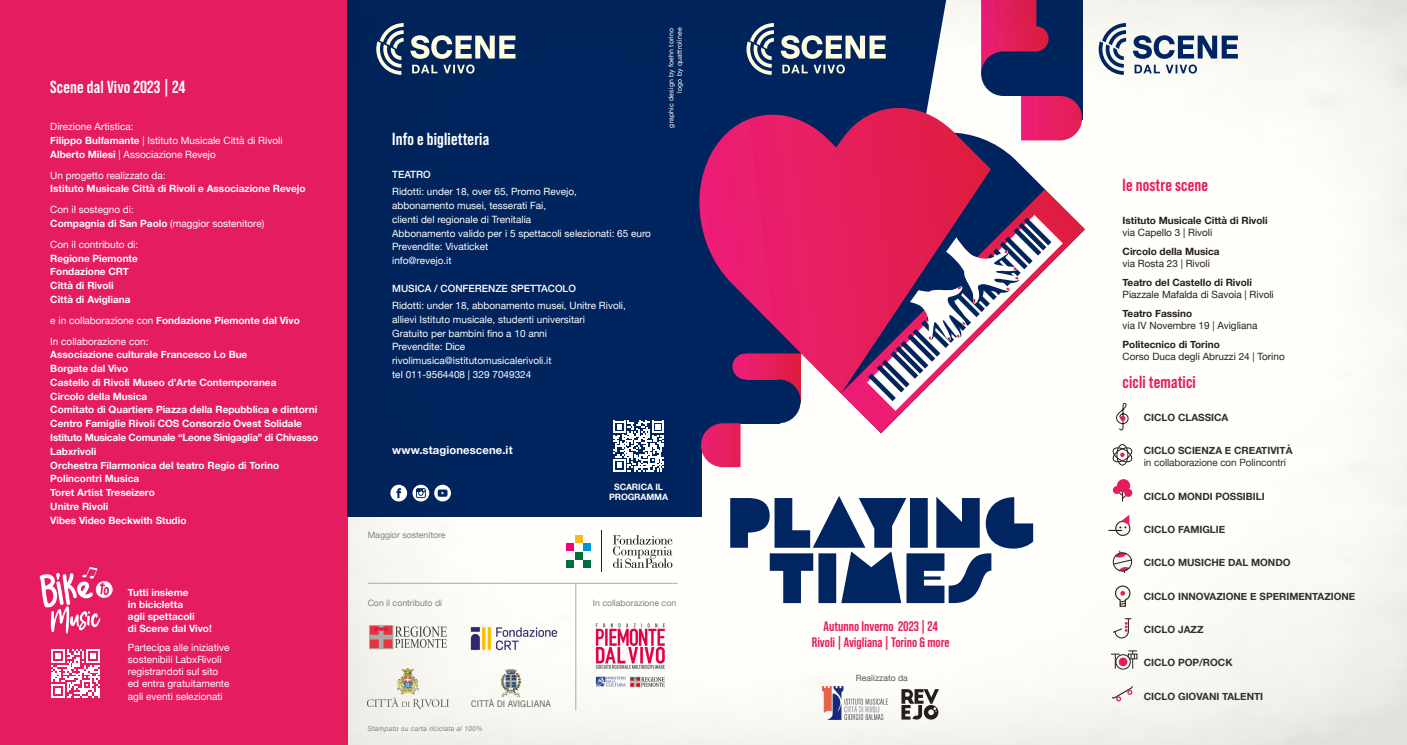
<style>
.page{position:relative;width:1407px;height:745px;background:#fff}
.page>*{position:absolute;margin:0;border:0;box-sizing:border-box;transform-origin:0 0}
.dta{font:700 17.5px "Bebas Neue Pro";letter-spacing:.01em;color:#fff}
.dta-2{font:700 17.5px "Bebas Neue Pro";letter-spacing:.01em;color:#e51c5e}
.Predefinito{font:700 13.75px "Bebas Neue Pro";color:#e51c5e}
.Predefinito-2{font:700 11.25px "Helvetica Neue";letter-spacing:.01em;color:#fff}
.artista{font:700 10px/13.8px "Helvetica Neue";color:#fff}
.Predefinito-3{font:10px/13.8px "Helvetica Neue";color:#fff}
.artista-2{font:10px/12px "Helvetica Neue";color:#fff}
.artista-3{font:10px/12px "Helvetica Neue";color:#231f20}
.artista-4{font:700 10px "Helvetica Neue";color:#312f30}
.artista-5{font:700 10px/12px "Helvetica Neue";color:#231f20}
.artista-6{font:10px/12px "Helvetica Neue";letter-spacing:-.01em;color:#312f30}
.Predefinito-4{font:500 10px "Helvetica Neue";color:#fff}
.t1{font:9.12px "Trade Gothic";letter-spacing:-.025em;color:#57585a}
.Predefinito-5{font:8.75px "Helvetica Neue";color:#808285}
.artista-7{font:700 8.75px/10px "Helvetica Neue";letter-spacing:-.01em;color:#fff;text-align:center}
.Predefinito-6{font:8.62px "Helvetica Neue";color:#57585a}
.Predefinito-7{font:6.88px/8.2px "Helvetica Neue";letter-spacing:.03em;color:#fff;text-align:right}
.Predefinito-8{font:italic 6.88px "Helvetica Neue";letter-spacing:.03em;color:#808285}
.s1{font-weight:700}
.s2{font-weight:400}
</style>
<div class="page">
<img style="left:347px;top:0;width:1060px;height:744px">
<div style="left:0;top:0;width:347px;height:744px;background:#e51c5e"></div>
<div style="left:347px;top:0;width:354px;height:516px;background:#002560"></div>
<svg style="left:730px;top:495px;width:303px;height:107px"></svg>
<div style="left:390px;top:484px;width:17px;height:17px;background:#fff;border-radius:50%"></div>
<svg style="left:396px;top:488px;width:5px;height:10px"></svg>
<svg style="left:412px;top:484px;width:17px;height:17px"></svg>
<svg style="left:416px;top:488px;width:10px;height:9px"></svg>
<svg style="left:434px;top:484px;width:17px;height:17px"></svg>
<svg style="left:438px;top:489px;width:9px;height:7px"></svg>
<svg style="left:613px;top:420px;width:51px;height:51px"></svg>
<svg style="left:39px;top:567px;width:74px;height:67px"></svg>
<svg style="left:51px;top:649px;width:49px;height:48px"></svg>
<div style="left:1116px;top:444px;width:12px;height:21px;border:1px solid #231f20;border-radius:50%"></div>
<svg style="left:1112px;top:445px;width:21px;height:17px"></svg>
<svg style="left:1117px;top:479px;width:13px;height:13px"></svg>
<svg style="left:1112px;top:482px;width:21px;height:19px"></svg>
<svg style="left:1112px;top:549px;width:20px;height:25px"></svg>
<svg style="left:1108px;top:514px;width:24px;height:22px"></svg>
<svg style="left:1115px;top:584px;width:16px;height:23px"></svg>
<svg style="left:1112px;top:617px;width:19px;height:21px"></svg>
<svg style="left:1111px;top:653px;width:8px;height:15px"></svg>
<svg style="left:1116px;top:654px;width:14px;height:14px"></svg>
<div style="left:1115px;top:653px;width:16px;height:16px;border:1px solid #231f20;border-radius:50%"></div>
<div style="left:1119px;top:657px;width:8px;height:8px;background:#e51c5e;border-radius:50%"></div>
<svg style="left:1128px;top:650px;width:9px;height:18px"></svg>
<svg style="left:1116px;top:402px;width:14px;height:28px"></svg>
<svg style="left:1111px;top:684px;width:22px;height:17px"></svg>
<img style="left:822px;top:686px;width:65px;height:33px">
<svg style="left:901px;top:688px;width:38px;height:31px"></svg>
<svg style="left:410px;top:35px;width:105px;height:38px"></svg>
<svg style="left:376px;top:23px;width:28px;height:52px"></svg>
<svg style="left:701px;top:0;width:381px;height:467px"></svg>
<svg style="left:1133px;top:35px;width:105px;height:38px"></svg>
<svg style="left:1098px;top:23px;width:28px;height:52px"></svg>
<hr style="left:602px;top:530px;width:1px;height:41px;background:#231f20">
<div style="left:575px;top:551px;width:7px;height:8px;background:#006f3c"></div>
<div style="left:575px;top:535px;width:7px;height:7px;background:#fcb814"></div>
<div style="left:567px;top:543px;width:7px;height:7px;background:#ed0471"></div>
<div style="left:567px;top:560px;width:7px;height:7px;background:#006f3c"></div>
<div style="left:583px;top:543px;width:8px;height:7px;background:#0094d6"></div>
<div style="left:583px;top:560px;width:8px;height:7px;background:#006f3c"></div>
<svg style="left:613px;top:534px;width:59px;height:33px"></svg>
<hr style="left:368px;top:582px;width:310px;height:1px;background:#a8a9ad">
<hr style="left:575px;top:582px;width:1px;height:128px;background:#a8a9ad">
<svg style="left:395px;top:626px;width:52px;height:21px"></svg>
<svg style="left:371px;top:630px;width:20px;height:16px"></svg>
<div style="left:369px;top:625px;width:24px;height:23px;border:1px solid #b2b3b7"></div>
<div style="left:384px;top:639px;width:8px;height:8px;background:#e4373c"></div>
<div style="left:384px;top:639px;width:8px;height:8px;border:1px solid #ee3a41"></div>
<div style="left:371px;top:639px;width:7px;height:8px;background:#e2363c"></div>
<div style="left:370px;top:639px;width:8px;height:8px;border:1px solid #ee3a41"></div>
<svg style="left:372px;top:628px;width:4px;height:4px"></svg>
<div style="left:370px;top:626px;width:8px;height:8px;border:1px solid #ee3a41"></div>
<svg style="left:386px;top:628px;width:4px;height:4px"></svg>
<div style="left:384px;top:626px;width:8px;height:8px;border:1px solid #ee3a41"></div>
<svg style="left:374px;top:627px;width:14px;height:3px"></svg>
<img style="left:467px;top:621px;width:94px;height:32px">
<img style="left:496px;top:668px;width:29px;height:29px">
<img style="left:368px;top:668px;width:81px;height:39px">
<img style="left:593px;top:621px;width:77px;height:67px">
<p class="dta" style="left:50px;top:77px;width:137px">Scene dal Vivo 2023 | 24</p>
<p class="artista-2" style="left:50px;top:120px;width:234px;line-height:13.8px">Direzione Artistica:<br><span class="s1">Filippo Bulfamante</span> | Istituto Musicale Città di Rivoli<br><span class="s1">Alberto Milesi</span> | Associazione Revejo</p>
<p class="artista" style="left:50px;top:168px;width:257px"><span class="s2">Un progetto realizzato da:<br></span>Istituto Musicale Città di Rivoli e Associazione Revejo</p>
<p class="artista-2" style="left:50px;top:203px;width:216px;line-height:13.8px">Con il sostegno di:<br><span class="s1">Compagnia di San Paolo</span> (maggior sostenitore)</p>
<p class="artista" style="left:50px;top:237px;width:89px"><span class="s2">Con il contributo di:<br></span>Regione Piemonte<br>Fondazione CRT<br>Città di Rivoli<br>Città di Avigliana</p>
<p class="artista" style="left:50px;top:313px;width:251px"><span class="s2">e in collaborazione con</span> Fondazione Piemonte dal Vivo</p>
<p class="artista" style="left:50px;top:334px;width:269px"><span class="s2">In collaborazione con:<br></span>Associazione culturale Francesco Lo Bue<br>Borgate dal Vivo<br>Castello di Rivoli Museo d’Arte Contemporanea<br>Circolo della Musica<br>Comitato di Quartiere Piazza della Repubblica e dintorni Centro Famiglie Rivoli COS Consorzio Ovest Solidale Istituto Musicale Comunale “Leone Sinigaglia” di Chivasso Labxrivoli<br>Orchestra Filarmonica del teatro Regio di Torino Polincontri Musica<br>Toret Artist Treseizero<br>Unitre Rivoli<br>Vibes Video Beckwith Studio</p>
<p class="artista" style="left:128px;top:586px;width:85px;line-height:12px">Tutti insieme<br>in bicicletta<br>agli spettacoli<br>di Scene dal Vivo!</p>
<p class="artista-2" style="left:128px;top:642px;width:103px">Partecipa alle iniziative sostenibili LabxRivoli registrandoti sul sito ed entra gratuitamente agli eventi selezionati</p>
<p class="dta" style="left:392px;top:128px;width:99px">Info e biglietteria</p>
<p class="Predefinito-4" style="left:392px;top:166px;width:40px">TEATRO</p>
<p class="Predefinito-3" style="left:392px;top:185px;width:186px">Ridotti: under 18, over 65, Promo Revejo, abbonamento musei, tesserati Fai,<br>clienti del regionale di Trenitalia</p>
<p class="Predefinito-3" style="left:392px;top:226px;width:260px">Abbonamento valido per i 5 spettacoli selezionati: 65 euro</p>
<p class="Predefinito-3" style="left:392px;top:240px;width:98px">Prevendite: Vivaticket</p>
<p class="Predefinito-3" style="left:392px;top:254px;width:61px">info@revejo.it</p>
<p class="Predefinito-4" style="left:392px;top:280px;width:185px">MUSICA / CONFERENZE SPETTACOLO</p>
<p class="Predefinito-3" style="left:392px;top:299px;width:235px">Ridotti: under 18, abbonamento musei, Unitre Rivoli, allievi Istituto musicale, studenti universitari</p>
<p class="Predefinito-3" style="left:392px;top:326px;width:156px">Gratuito per bambini fino a 10 anni</p>
<p class="Predefinito-3" style="left:392px;top:340px;width:75px">Prevendite: Dice</p>
<p class="Predefinito-3" style="left:392px;top:354px;width:161px">rivolimusica@istitutomusicalerivoli.it</p>
<p class="Predefinito-3" style="left:392px;top:368px;width:141px">tel 011-9564408 | 329 7049324</p>
<p class="Predefinito-7" style="left:667px;top:127px;width:101px;rotate:-90deg">graphic design by foehn torino logo by quattrolinee</p>
<p class="Predefinito-2" style="left:392px;top:441px;width:122px">www.stagionescene.it</p>
<p class="Predefinito-5" style="left:368px;top:528px;width:79px">Maggior sostenitore</p>
<p class="artista-7" style="left:609px;top:482px;width:61px">SCARICA IL<br>PROGRAMMA</p>
<p class="Predefinito-5" style="left:368px;top:596px;width:76px">Con il contributo di</p>
<p class="Predefinito-5" style="left:593px;top:596px;width:85px">In collaborazione con</p>
<p class="t1" style="left:471px;top:697px;width:81px">CITTÀ DI AVIGLIANA</p>
<p class="Predefinito-8" style="left:368px;top:723px;width:117px">Stampato su carta riciclata al 100%</p>
<p class="Predefinito" style="left:823px;top:618px;width:116px">Autunno Inverno 2023 | 24</p>
<p class="Predefinito" style="left:812px;top:634px;width:139px">Rivoli | Avigliana | Torino &amp; more</p>
<p class="Predefinito-6" style="left:856px;top:671px;width:53px">Realizzato da</p>
<p class="dta-2" style="left:1122px;top:174px;width:87px">le nostre scene</p>
<p class="artista-5" style="left:1122px;top:214px;width:147px">Istituto Musicale Città di Rivoli <span class="s2">via Capello 3 | Rivoli</span></p>
<p class="artista-5" style="left:1122px;top:245px;width:98px">Circolo della Musica <span class="s2">via Rosta 23 | Rivoli</span></p>
<p class="artista-3" style="left:1122px;top:277px;width:153px"><span class="s1">Teatro del Castello di Rivoli<br></span>Piazzale Mafalda di Savoia | Rivoli</p>
<p class="artista-3" style="left:1122px;top:308px;width:136px"><span class="s1">Teatro Fassino<br></span>via IV Novembre 19 | Avigliana</p>
<p class="artista-3" style="left:1122px;top:339px;width:164px"><span class="s1">Politecnico di Torino<br></span>Corso Duca degli Abruzzi 24 | Torino</p>
<p class="dta-2" style="left:1122px;top:371px;width:75px">cicli tematici</p>
<p class="artista-4" style="left:1144px;top:409px;width:86px">CICLO CLASSICA</p>
<p class="artista-6" style="left:1144px;top:445px;width:150px"><span class="s1">CICLO SCIENZA E CREATIVITÀ </span>in collaborazione con Polincontri</p>
<p class="artista-4" style="left:1144px;top:488px;width:122px">CICLO MONDI POSSIBILI</p>
<p class="artista-4" style="left:1144px;top:521px;width:83px">CICLO FAMIGLIE</p>
<p class="artista-4" style="left:1144px;top:554px;width:148px">CICLO MUSICHE DAL MONDO</p>
<p class="artista-4" style="left:1144px;top:587px;width:213px">CICLO INNOVAZIONE E SPERIMENTAZIONE</p>
<p class="artista-4" style="left:1144px;top:621px;width:61px">CICLO JAZZ</p>
<p class="artista-4" style="left:1144px;top:654px;width:90px">CICLO POP/ROCK</p>
<p class="artista-4" style="left:1144px;top:687px;width:121px">CICLO GIOVANI TALENTI</p>
</div>
